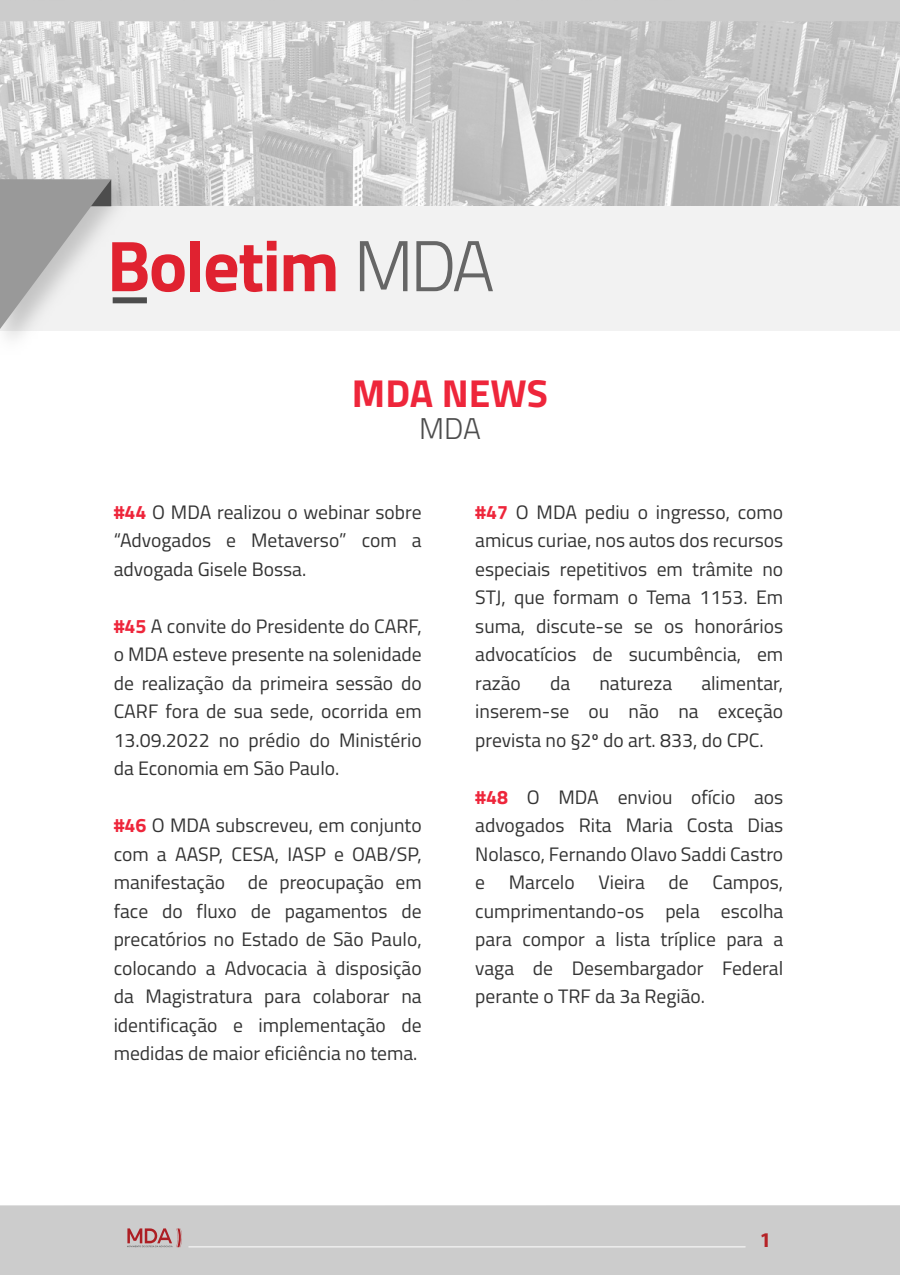
<style>
.page{position:relative;width:900px;height:1275px;background:#fff}
.page>*{position:absolute;margin:0;border:0;box-sizing:border-box;transform-origin:0 0}
.t1{font:700 72px "Titillium";letter-spacing:-.025em;color:#e02230}
.t2{font:700 39px "Titillium Web";color:#ee263b}
.t3{font:300 30px "Titillium Web";color:#4d4d4d}
.t4{font:700 21px "Myriad Pro";color:#b52327}
.t5{font:19.5px/28.5px "Titillium Web";color:#333;text-align:justify}
.s1{font-weight:300;color:#666}
.s2{font-weight:700;color:#ee263b}
</style>
<div class="page">
<div style="left:0;top:1205px;width:900px;height:70px;background:#ccc"></div>
<img style="left:0;top:21px;width:900px;height:185px">
<hr style="left:189px;top:1247px;width:556px;height:1px;background:#fff">
<div style="left:0;top:206px;width:900px;height:125px;background:#f2f2f2"></div>
<svg style="left:127px;top:1228px;width:55px;height:19px"></svg>
<div style="left:0;top:0;width:900px;height:21px;background:#ccc"></div>
<img style="left:0;top:166px;width:146px;height:173px">
<svg style="left:0;top:179px;width:111px;height:152px"></svg>
<h1 class="t1" style="left:107px;top:211px;width:389px">Boletim <span class="s1">MDA</span></h1>
<h2 class="t2" style="left:352px;top:364px;width:198px">MDA NEWS</h2>
<h3 class="t3" style="left:419px;top:407px;width:63px">MDA</h3>
<p class="t5" style="left:114px;top:497px;width:310px"><span class="s2">#44</span> O MDA realizou o webinar sobre “Advogados e Metaverso” com a advogada Gisele Bossa.</p>
<p class="t5" style="left:114px;top:611px;width:310px"><span class="s2">#45</span> A convite do Presidente do CARF, o MDA esteve presente na solenidade de realização da primeira sessão do CARF fora de sua sede, ocorrida em 13.09.2022 no prédio do Ministério da Economia em São Paulo.</p>
<p class="t5" style="left:114px;top:810px;width:310px"><span class="s2">#46</span> O MDA subscreveu, em conjunto com a AASP, CESA, IASP e OAB/SP, manifestação de preocupação em face do fluxo de pagamentos de precatórios no Estado de São Paulo, colocando a Advocacia à disposição da Magistratura para colaborar na identificação e implementação de medidas de maior eficiência no tema.</p>
<p class="t5" style="left:475px;top:497px;width:310px"><span class="s2">#47</span> O MDA pediu o ingresso, como amicus curiae, nos autos dos recursos especiais repetitivos em trâmite no STJ, que formam o Tema 1153. Em suma, discute-se se os honorários advocatícios de sucumbência, em razão</p>
<p class="t5" style="left:475px;top:668px;width:310px;text-indent:226px">alimentar, inserem-se ou não na exceção prevista no §2º do art. 833, do CPC.</p>
<p class="t5" style="left:475px;top:782px;width:310px"><span class="s2">#48</span> O MDA enviou ofício aos advogados Rita Maria Costa Dias Nolasco, Fernando Olavo Saddi Castro e Marcelo Vieira de Campos, cumprimentando-os pela escolha para compor a lista tríplice para a vaga de Desembargador Federal perante o TRF da 3a Região.</p>
<p class="t5" style="left:550px;top:668px;width:22px">da</p>
<p class="t5" style="left:599px;top:668px;width:74px">natureza</p>
<p class="t4" style="left:760px;top:1226px;width:13px">1</p>
</div>
